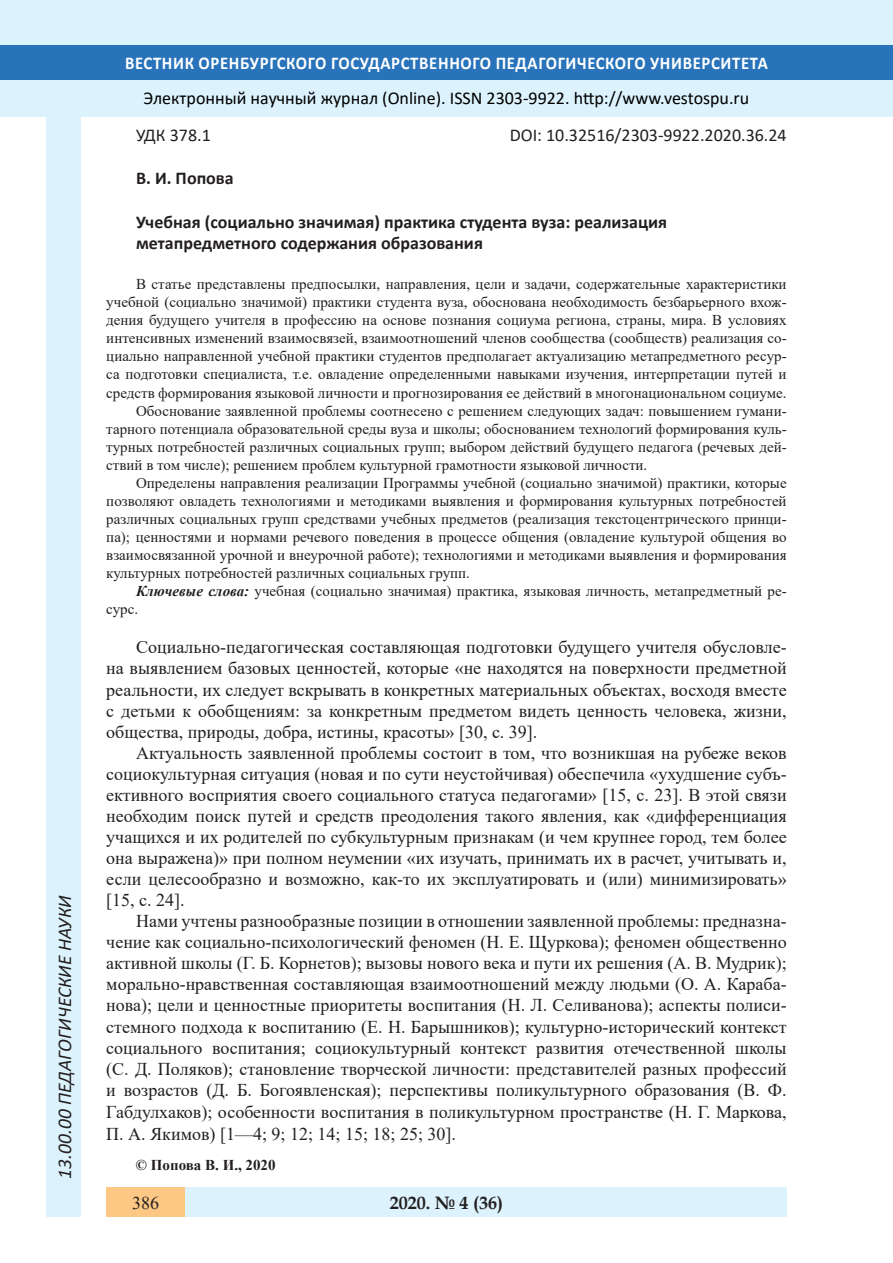
<style>
.page{position:relative;width:893px;height:1263px;background:#fff}
.page>*{position:absolute;margin:0;border:0;box-sizing:border-box;transform-origin:0 0}
.t1{font:italic 19.5px "Calibri";color:#231f20}
.Стиль2{font:18px/21px "Times New Roman";color:#231f20;text-align:justify}
.Заголовок_2{font:700 18px/21.6px "Calibri";color:#231f20}
.t2{font:18px "Calibri";color:#000}
.t3{font:700 18px "Calibri";letter-spacing:.04em;color:#fff;scale:.93 1}
.Заголовок_2-2{font:18px "Calibri";color:#231f20}
.t4{font:700 18px "Book Antiqua";color:#231f20}
.литература{font:15px/18px "Times New Roman";color:#231f20;text-align:justify}
.Стиль2-2{font:700 15px "Times New Roman";color:#231f20}
.s1{font-weight:700;font-style:italic}
</style>
<div class="page">
<div style="left:0;top:0;width:893px;height:116px;background:#dcf2fc"></div>
<div style="left:0;top:45px;width:893px;height:34px;background:#2873ba"></div>
<div style="left:106px;top:1188px;width:681px;height:29px;background:#dcf2fc"></div>
<div style="left:106px;top:1188px;width:79px;height:29px;background:#fdc784"></div>
<div style="left:47px;top:116px;width:34px;height:1101px;background:#dcf2fc"></div>
<p class="t1" style="left:51px;top:1179px;width:285px;rotate:-90deg">13.00.00 ПЕДАГОГИЧЕСКИЕ НАУКИ</p>
<p class="t1" style="left:51px;top:1105px;width:206px;rotate:-90deg">БИОЛОГИЧЕСКИЕ НАУКИ</p>
<p class="t1" style="left:51px;top:1179px;width:11px;rotate:-90deg">0</p>
<p class="t3" style="left:125px;top:50px;width:693px">ВЕСТНИК ОРЕНБУРГСКОГО ГОСУДАРСТВЕННОГО ПЕДАГОГИЧЕСКОГО УНИВЕРСИТЕТА</p>
<p class="t2" style="left:144px;top:85px;width:607px">Электронный научный журнал (Online). ISSN 2303-9922. http://www.vestospu.ru</p>
<p class="t2" style="left:583px;top:85px;width:13px">t</p>
<p class="Заголовок_2-2" style="left:510px;top:123px;width:278px">DOI: 10.32516/2303-9922.2020.36.24</p>
<p class="Заголовок_2-2" style="left:136px;top:123px;width:76px">УДК 378.1</p>
<p class="Заголовок_2" style="left:136px;top:167px;width:99px">В. И. Попова</p>
<p class="Заголовок_2" style="left:136px;top:211px;width:533px">Учебная (социально значимая) практика студента вуза: реализация метапредметного содержания образования</p>
<p class="литература" style="left:106px;top:275px;width:682px;text-indent:30px">В статье представлены предпосылки, направления, цели и задачи, содержательные характеристики учебной (социально значимой) практики студента вуза, обоснована необходимость безбарьерного вхож&shy;дения будущего учителя в профессию на основе познания социума региона, страны, мира. В условиях интенсивных изменений взаимосвязей, взаимоотношений членов сообщества (сообществ) реализация со&shy;циально направленной учебной практики студентов предполагает актуализацию метапредметного ресур&shy;са подготовки специалиста, т.е. овладение определенными навыками изучения, интерпретации путей и средств формирования языковой личности и прогнозирования ее действий в многонациональном социуме.</p>
<p class="литература" style="left:106px;top:401px;width:682px;text-indent:30px">Обоснование заявленной проблемы соотнесено с решением следующих задач: повышением гумани&shy;тарного потенциала образовательной среды вуза и школы; обоснованием технологий формирования куль&shy;турных потребностей различных социальных групп; выбором действий будущего педагога (речевых дей&shy;ствий в том числе); решением проблем культурной грамотности языковой личности.</p>
<p class="литература" style="left:106px;top:473px;width:682px;text-indent:30px">Определены направления реализации Программы учебной (социально значимой) практики, которые позволяют овладеть технологиями и методиками выявления и формирования культурных потребностей различных социальных групп средствами учебных предметов (реализация текстоцентрического принци&shy;па); ценностями и нормами речевого поведения в процессе общения (овладение культурой общения во взаимосвязанной урочной и внеурочной работе); технологиями и методиками выявления и формирования культурных потребностей различных социальных групп.</p>
<p class="литература" style="left:106px;top:582px;width:682px;text-indent:30px"><span class="s1">Ключевые слова:</span> учебная (социально значимая) практика, языковая личность, метапредметный ре&shy;сурс.</p>
<p class="Стиль2" style="left:106px;top:636px;width:682px;text-indent:30px">Социально-педагогическая составляющая подготовки будущего учителя обусловле&shy;на выявлением базовых ценностей, которые «не находятся на поверхности предметной реальности, их следует вскрывать в конкретных материальных объектах, восходя вместе с детьми к обобщениям: за конкретным предметом видеть ценность человека, жизни, общества, природы, добра, истины, красоты» [30, с. 39].</p>
<p class="Стиль2" style="left:106px;top:742px;width:682px;text-indent:30px">Актуальность заявленной проблемы состоит в том, что возникшая на рубеже веков социокультурная ситуация (новая и по сути неустойчивая) обеспечила «ухудшение субъ&shy;ективного восприятия своего социального статуса педагогами» [15, с. 23]. В этой связи необходим поиск путей и средств преодоления такого явления, как «дифференциация учащихся и их родителей по субкультурным признакам (и чем крупнее город, тем более она выражена)» при полном неумении «их изучать, принимать их в расчет, учитывать и, если целесообразно и возможно, как-то их эксплуатировать и (или) минимизировать» [15, с. 24].</p>
<p class="Стиль2" style="left:106px;top:910px;width:682px;text-indent:30px">Нами учтены разнообразные позиции в отношении заявленной проблемы: предназна&shy;чение как социально-психологический феномен (Н. Е. Щуркова); феномен общественно активной школы (Г. Б. Корнетов); вызовы нового века и пути их решения (А. В. Мудрик); морально-нравственная составляющая взаимоотношений между людьми (О. А. Караба&shy;нова); цели и ценностные приоритеты воспитания (Н. Л. Селиванова); аспекты полиси&shy;стемного подхода к воспитанию (Е. Н. Барышников); культурно-исторический контекст социального воспитания; социокультурный контекст развития отечественной школы (С. Д. Поляков); становление творческой личности: представителей разных профессий и возрастов (Д. Б. Богоявленская); перспективы поликультурного образования (В. Ф.<br>Габдулхаков); особенности воспитания в поликультурном пространстве (Н. Г. Маркова, П. А. Якимов) [1—4; 9; 12; 14; 15; 18; 25; 30].</p>
<p class="Стиль2-2" style="left:136px;top:1154px;width:141px">© Попова В. И., 2020</p>
<p class="t4" style="left:390px;top:1190px;width:115px">2020. № 4 (36)</p>
<p class="Стиль2" style="left:132px;top:1191px;width:28px">386</p>
<p class="t4" style="left:408px;top:1190px;width:19px">18</p>
<p class="t4" style="left:460px;top:1190px;width:30px">2 2</p>
</div>
